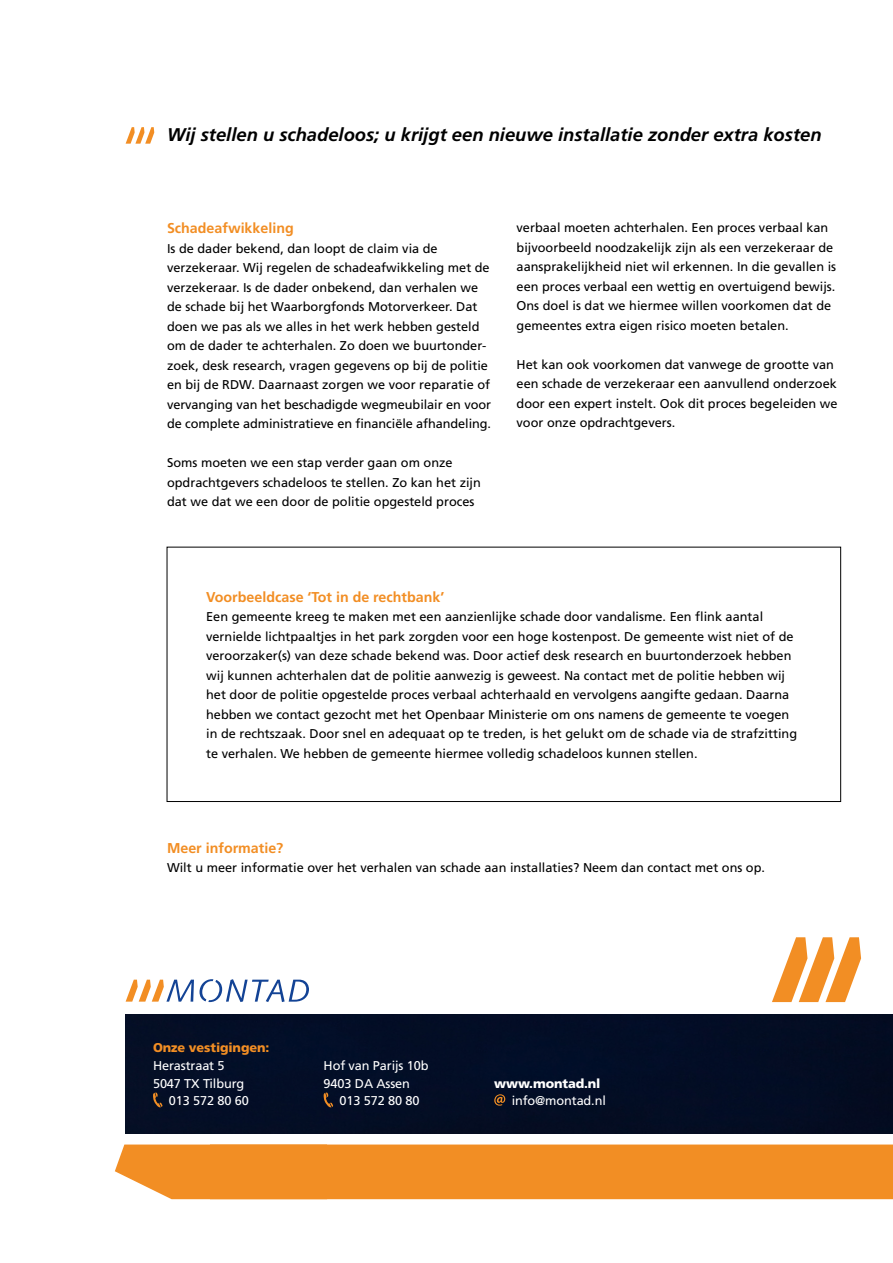
<style>
.page{position:relative;width:893px;height:1263px;background:#fff}
.page>*{position:absolute;margin:0;border:0;box-sizing:border-box;transform-origin:0 0}
.t1{font:italic 700 18.3px "Frutiger LT Std";color:#000}
.t2{font:700 14.25px "Frutiger LT Std";color:#f28e24}
.t3{font:12.75px/19.5px "Frutiger LT Std";color:#000}
.t4{font:12.75px/18px "Frutiger LT Std";letter-spacing:-.01em;color:#fff}
.t5{font:900 12.75px "Frutiger LT Std";letter-spacing:-.01em;color:#f28e24}
.t6{font:900 12.75px "Frutiger LT Std";letter-spacing:-.01em;color:#fff}
</style>
<div class="page">
<div style="left:167px;top:547px;width:674px;height:255px;border:1px solid #000"></div>
<svg style="left:200px;top:979px;width:109px;height:23px"></svg>
<svg style="left:126px;top:980px;width:68px;height:22px"></svg>
<div style="left:126px;top:1015px;width:767px;height:119px;background:#030d25"></div>
<svg style="left:772px;top:937px;width:89px;height:65px"></svg>
<div style="left:210px;top:1144px;width:683px;height:55px;background:#f28e24"></div>
<svg style="left:115px;top:1144px;width:212px;height:55px"></svg>
<svg style="left:126px;top:127px;width:28px;height:17px"></svg>
<svg style="left:153px;top:1092px;width:10px;height:16px"></svg>
<svg style="left:494px;top:1094px;width:11px;height:11px"></svg>
<svg style="left:324px;top:1092px;width:9px;height:16px"></svg>
<h1 class="t1" style="left:167px;top:124px;width:656px">Wij stellen u schadeloos; u krijgt een nieuwe installatie zonder extra kosten</h1>
<p class="t2" style="left:167px;top:220px;width:128px">Schadeafwikkeling</p>
<p class="t3" style="left:167px;top:239px;width:326px">Is de dader bekend, dan loopt de claim via de verzekeraar. Wij regelen de schadeafwikkeling met de verzekeraar. Is de dader onbekend, dan verhalen we de schade bij het Waarborgfonds Motorverkeer. Dat doen we pas als we alles in het werk hebben gesteld om de dader te achterhalen. Zo doen we buurtonder&shy;zoek, desk research, vragen gegevens op bij de politie en bij de RDW. Daarnaast zorgen we voor reparatie of vervanging van het beschadigde wegmeubilair en voor de complete administratieve en financiële afhandeling.</p>
<p class="t3" style="left:167px;top:453px;width:315px">Soms moeten we een stap verder gaan om onze opdrachtgevers schadeloos te stellen. Zo kan het zijn dat we dat we een door de politie opgesteld proces</p>
<p class="t3" style="left:517px;top:218px;width:321px">verbaal moeten achterhalen. Een proces verbaal kan bijvoorbeeld noodzakelijk zijn als een verzekeraar de aansprakelijkheid niet wil erkennen. In die gevallen is een proces verbaal een wettig en overtuigend bewijs.<br>Ons doel is dat we hiermee willen voorkomen dat de gemeentes extra eigen risico moeten betalen.</p>
<p class="t3" style="left:517px;top:354px;width:322px">Het kan ook voorkomen dat vanwege de grootte van een schade de verzekeraar een aanvullend onderzoek door een expert instelt. Ook dit proces begeleiden we voor onze opdrachtgevers.</p>
<p class="t2" style="left:206px;top:588px;width:240px">Voorbeeldcase ‘Tot in de rechtbank’</p>
<p class="t3" style="left:206px;top:607px;width:592px">Een gemeente kreeg te maken met een aanzienlijke schade door vandalisme. Een flink aantal vernielde lichtpaaltjes in het park zorgden voor een hoge kostenpost. De gemeente wist niet of de veroorzaker(s) van deze schade bekend was. Door actief desk research en buurtonderzoek hebben wij kunnen achterhalen dat de politie aanwezig is geweest. Na contact met de politie hebben wij het door de politie opgestelde proces verbaal achterhaald en vervolgens aangifte gedaan. Daarna hebben we contact gezocht met het Openbaar Ministerie om ons namens de gemeente te voegen in de rechtszaak. Door snel en adequaat op te treden, is het gelukt om de schade via de strafzitting te verhalen. We hebben de gemeente hiermee volledig schadeloos kunnen stellen.</p>
<p class="t2" style="left:167px;top:839px;width:118px">Meer informatie?</p>
<p class="t3" style="left:167px;top:858px;width:600px">Wilt u meer informatie over het verhalen van schade aan installaties? Neem dan contact met ons op.</p>
<p class="t5" style="left:153px;top:1040px;width:118px">Onze vestigingen:</p>
<p class="t4" style="left:153px;top:1056px;width:93px">Herastraat 5<br>5047 TX Tilburg</p>
<p class="t4" style="left:324px;top:1056px;width:106px">Hof van Parijs 10b<br>9403 DA Assen</p>
<p class="t6" style="left:494px;top:1076px;width:108px">www.montad.nl</p>
<p class="t4" style="left:169px;top:1091px;width:81px">013 572 80 60</p>
<p class="t4" style="left:339px;top:1091px;width:81px">013 572 80 80</p>
<p class="t4" style="left:512px;top:1091px;width:96px">info@montad.nl</p>
</div>
